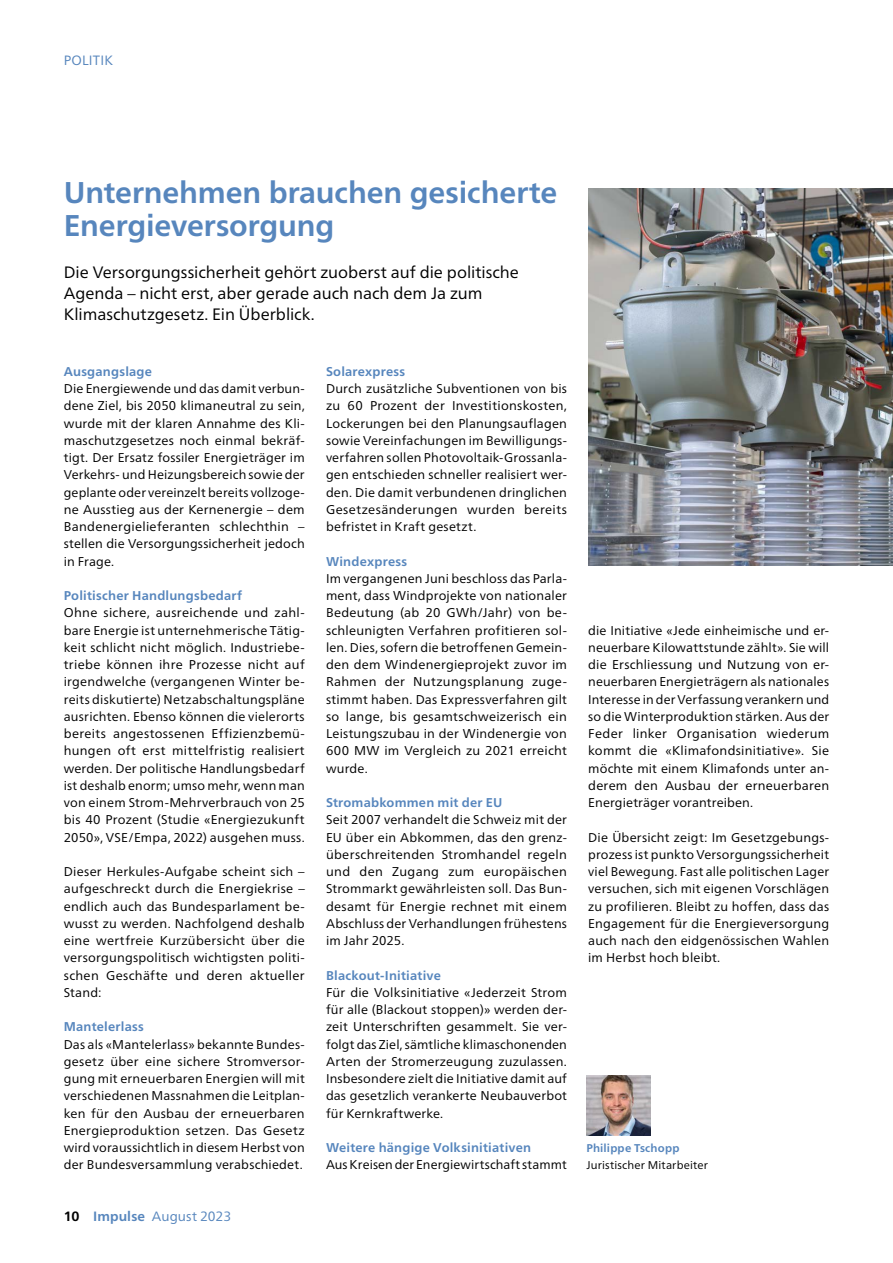
<style>
.page{position:relative;width:893px;height:1263px;background:#fff}
.page>*{position:absolute;margin:0;border:0;box-sizing:border-box;transform-origin:0 0}
.t1{font:700 30px/33px "Frutiger Neue LT Pro";letter-spacing:-.005em;color:#5786bd}
.t2{font:16.5px/21px "Frutiger Neue LT Pro";color:#000}
.t3{font:13.5px "Frutiger Neue LT Pro";letter-spacing:.01em;color:#5786bd}
.t4{font:12.75px/17.2px "Frutiger Neue LT Pro";letter-spacing:.015em;color:#000;text-align:justify}
.t5{font:700 12.75px "Frutiger Neue LT Pro";letter-spacing:.015em;color:#5786bd}
.t6{font:11.25px "Frutiger Neue LT Pro";letter-spacing:.015em;color:#000}
.t7{font:700 11.25px "Frutiger Neue LT Pro";letter-spacing:.015em;color:#5786bd}
.s1{font-weight:700;color:#000}
.s2{font-weight:700}
</style>
<div class="page">
<img style="left:588px;top:188px;width:305px;height:378px">
<img style="left:586px;top:1076px;width:64px;height:59px">
<p class="t3" style="left:64px;top:52px;width:51px">POLITIK</p>
<h1 class="t1" style="left:64px;top:176px;width:495px">Unternehmen brauchen gesicherte<br>Energieversorgung</h1>
<p class="t2" style="left:64px;top:262px;width:457px">Die Versorgungssicherheit gehört zuoberst auf die politische<br>Agenda – nicht erst, aber gerade auch nach dem Ja zum<br>Klimaschutzgesetz. Ein Überblick.</p>
<p class="t5" style="left:64px;top:364px;width:90px">Ausgangslage</p>
<p class="t4" style="left:64px;top:380px;width:242px">Die Energiewende und das damit verbun&shy;dene Ziel, bis 2050 klimaneutral zu sein, wurde mit der klaren Annahme des Kli&shy;maschutzgesetzes noch einmal bekräf&shy;tigt. Der Ersatz fossiler Energieträger im Verkehrs- und Heizungsbereich sowie der geplante oder vereinzelt bereits vollzoge&shy;ne Ausstieg aus der Kernenergie – dem Bandenergielieferanten schlechthin – stellen die Versorgungssicherheit jedoch in Frage.</p>
<p class="t5" style="left:64px;top:588px;width:180px">Politischer Handlungsbedarf</p>
<p class="t4" style="left:64px;top:604px;width:242px">Ohne sichere, ausreichende und zahl&shy;bare Energie ist unternehmerische Tätig&shy;keit schlicht nicht möglich. Industriebe&shy;triebe können ihre Prozesse nicht auf irgendwelche (vergangenen Winter be&shy;reits diskutierte) Netzabschaltungspläne ausrichten. Ebenso können die vielerorts bereits angestossenen Effizienzbemü&shy;hungen oft erst mittelfristig realisiert werden. Der politische Handlungsbedarf ist deshalb enorm; umso mehr, wenn man von einem Strom-Mehrverbrauch von 25 bis 40 Prozent (Studie «Energiezukunft 2050», VSE/Empa, 2022) ausgehen muss.</p>
<p class="t4" style="left:64px;top:863px;width:242px">Dieser Herkules-Aufgabe scheint sich – aufgeschreckt durch die Energiekrise – endlich auch das Bundesparlament be&shy;wusst zu werden. Nachfolgend deshalb eine wertfreie Kurzübersicht über die versorgungspolitisch wichtigsten politi&shy;schen Geschäfte und deren aktueller Stand:</p>
<p class="t5" style="left:64px;top:1019px;width:81px">Mantelerlass</p>
<p class="t4" style="left:64px;top:1035px;width:242px">Das als «Mantelerlass» bekannte Bundes&shy;gesetz über eine sichere Stromversor&shy;gung mit erneuerbaren Energien will mit verschiedenen Massnahmen die Leitplan&shy;ken für den Ausbau der erneuerbaren Energieproduktion setzen. Das Gesetz wird voraussichtlich in diesem Herbst von der Bundesversammlung verabschiedet.</p>
<p class="t3" style="left:64px;top:1208px;width:169px"><span class="s1">10</span> <span class="s2">Impulse</span> August 2023</p>
<p class="t5" style="left:326px;top:364px;width:81px">Solarexpress</p>
<p class="t4" style="left:326px;top:380px;width:242px">Durch zusätzliche Subventionen von bis zu 60 Prozent der Investitionskosten, Lockerungen bei den Planungsauflagen sowie Vereinfachungen im Bewilligungs&shy;verfahren sollen Photovoltaik-Grossanla&shy;gen entschieden schneller realisiert wer&shy;den. Die damit verbundenen dringlichen Gesetzesänderungen wurden bereits befristet in Kraft gesetzt.</p>
<p class="t5" style="left:326px;top:554px;width:83px">Windexpress</p>
<p class="t4" style="left:326px;top:570px;width:242px">Im vergangenen Juni beschloss das Parla&shy;ment, dass Windprojekte von nationaler Bedeutung (ab 20 GWh/Jahr) von be&shy;schleunigten Verfahren profitieren sol&shy;len. Dies, sofern die betroffenen Gemein&shy;den dem Windenergieprojekt zuvor im Rahmen der Nutzungsplanung zuge&shy;stimmt haben. Das Expressverfahren gilt so lange, bis gesamtschweizerisch ein Leistungszubau in der Windenergie von 600 MW im Vergleich zu 2021 erreicht wurde.</p>
<p class="t5" style="left:326px;top:795px;width:178px">Stromabkommen mit der EU</p>
<p class="t4" style="left:326px;top:811px;width:242px">Seit 2007 verhandelt die Schweiz mit der EU über ein Abkommen, das den grenz&shy;überschreitenden Stromhandel regeln und den Zugang zum europäischen Strommarkt gewährleisten soll. Das Bun&shy;desamt für Energie rechnet mit einem Abschluss der Verhandlungen frühestens im Jahr 2025.</p>
<p class="t5" style="left:326px;top:968px;width:116px">Blackout-Initiative</p>
<p class="t4" style="left:326px;top:984px;width:242px">Für die Volksinitiative «Jederzeit Strom für alle (Blackout stoppen)» werden der&shy;zeit Unterschriften gesammelt. Sie ver&shy;folgt das Ziel, sämtliche klimaschonenden Arten der Stromerzeugung zuzulassen.<br>Insbesondere zielt die Initiative damit auf das gesetzlich verankerte Neubauverbot für Kernkraftwerke.</p>
<p class="t5" style="left:326px;top:1140px;width:207px">Weitere hängige Volksinitiativen</p>
<p class="t4" style="left:326px;top:1156px;width:242px">Aus Kreisen der Energiewirtschaft stammt</p>
<p class="t4" style="left:588px;top:621px;width:242px">die Initiative «Jede einheimische und er&shy;neuerbare Kilowattstunde zählt». Sie will die Erschliessung und Nutzung von er&shy;neuerbaren Energieträgern als nationales Interesse in der Verfassung verankern und so die Winterproduktion stärken. Aus der Feder linker Organisation wiederum kommt die «Klimafondsinitiative». Sie möchte mit einem Klimafonds unter an&shy;derem den Ausbau der erneuerbaren Energieträger vorantreiben.</p>
<p class="t4" style="left:588px;top:828px;width:242px">Die Übersicht zeigt: Im Gesetzgebungs&shy;prozess ist punkto Versorgungssicherheit viel Bewegung. Fast alle politischen Lager versuchen, sich mit eigenen Vorschlägen zu profilieren. Bleibt zu hoffen, dass das Engagement für die Energieversorgung auch nach den eidgenössischen Wahlen im Herbst hoch bleibt.</p>
<p class="t7" style="left:586px;top:1141px;width:95px">Philippe Tschopp</p>
<p class="t6" style="left:586px;top:1159px;width:123px">Juristischer Mitarbeiter</p>
</div>
